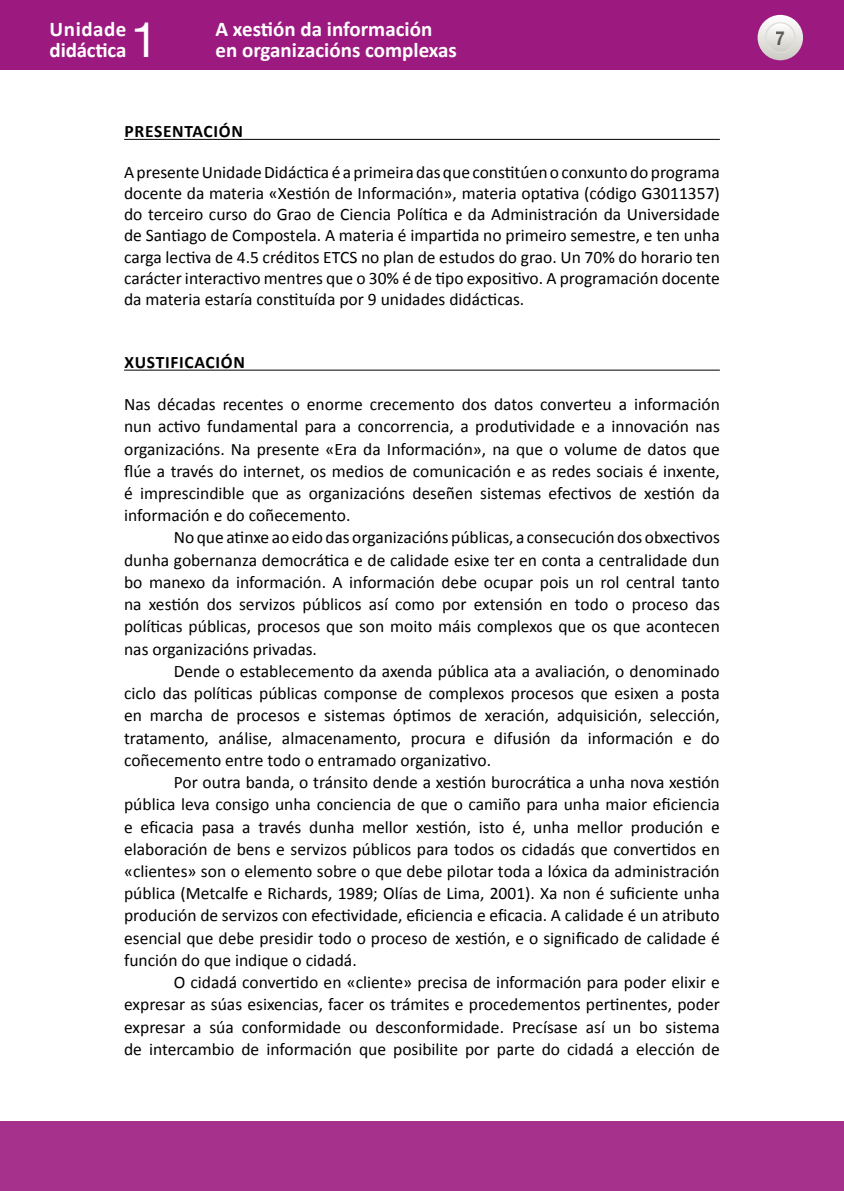
<style>
.page{position:relative;width:844px;height:1191px;background:#fff}
.page>*{position:absolute;margin:0;border:0;box-sizing:border-box;transform-origin:0 0}
.t1{font:49px "Helvetica Neue";color:#fff}
.t2{font:700 21px/21px "Calibri";color:#fff}
.t3{font:700 19.25px "Helvetica Neue";color:#000;scale:.9 1}
.TXTO_CON_SANGRE{font:17.5px/22.2px "Calibri";color:#000;text-align:justify}
.TXTO_sin_SANGRE{font:17.5px/21px "Calibri";color:#000;text-align:justify}
._0º_Epigrafe{font:700 17.5px "Calibri";letter-spacing:.04em;color:#000}
</style>
<div class="page">
<div style="left:0;top:0;width:843px;height:69px;background:#9c1a7f"></div>
<svg style="left:757px;top:15px;width:45px;height:45px"></svg>
<svg style="left:765px;top:23px;width:29px;height:29px"></svg>
<div style="left:764px;top:22px;width:31px;height:31px;border:1px solid #dfdeda;border-radius:50%"></div>
<div style="left:0;top:1121px;width:843px;height:70px;background:#a6318c"></div>
<hr style="left:124px;top:139px;width:595px;height:1px;background:#000">
<hr style="left:124px;top:370px;width:595px;height:1px;background:#000">
<p class="t2" style="left:50px;top:19px;width:78px">Unidade didáctica</p>
<h1 class="t1" style="left:131px;top:5px;width:29px">1</h1>
<p class="t2" style="left:215px;top:19px;width:243px">A xestión da información en organizacións complexas</p>
<p class="t3" style="left:775px;top:26px;width:12px">7</p>
<p class="_0º_Epigrafe" style="left:124px;top:120px;width:120px">PRESENTACIÓN</p>
<p class="TXTO_sin_SANGRE" style="left:124px;top:162px;width:597px">A presente Unidade Didáctica é a primeira das que constitúen o conxunto do programa docente da materia «Xestión de Información», materia optativa (código G3011357) do terceiro curso do Grao de Ciencia Política e da Administración da Universidade de Santiago de Compostela. A materia é impartida no primeiro semestre, e ten unha carga lectiva de 4.5 créditos ETCS no plan de estudos do grao. Un 70% do horario ten carácter interactivo mentres que o 30% é de tipo expositivo. A programación docente da materia estaría constituída por 9 unidades didácticas.</p>
<p class="_0º_Epigrafe" style="left:124px;top:351px;width:122px">XUSTIFICACIÓN</p>
<p class="TXTO_sin_SANGRE" style="left:124px;top:393px;width:597px;line-height:22.2px">Nas décadas recentes o enorme crecemento dos datos converteu a información nun activo fundamental para a concorrencia, a produtividade e a innovación nas organizacións. Na presente «Era da Información», na que o volume de datos que flúe a través do internet, os medios de comunicación e as redes sociais é inxente, é imprescindible que as organizacións deseñen sistemas efectivos de xestión da información e do coñecemento.</p>
<p class="TXTO_CON_SANGRE" style="left:124px;top:526px;width:597px;text-indent:50px">No que atinxe ao eido das organizacións públicas, a consecución dos obxectivos dunha gobernanza democrática e de calidade esixe ter en conta a centralidade dun bo manexo da información. A información debe ocupar pois un rol central tanto na xestión dos servizos públicos así como por extensión en todo o proceso das políticas públicas, procesos que son moito máis complexos que os que acontecen nas organizacións privadas.</p>
<p class="TXTO_CON_SANGRE" style="left:124px;top:660px;width:597px;text-indent:50px">Dende o establecemento da axenda pública ata a avaliación, o denominado ciclo das políticas públicas componse de complexos procesos que esixen a posta en marcha de procesos e sistemas óptimos de xeración, adquisición, selección, tratamento, análise, almacenamento, procura e difusión da información e do coñecemento entre todo o entramado organizativo.</p>
<p class="TXTO_CON_SANGRE" style="left:124px;top:771px;width:597px;text-indent:50px">Por outra banda, o tránsito dende a xestión burocrática a unha nova xestión pública leva consigo unha conciencia de que o camiño para unha maior eficiencia e eficacia pasa a través dunha mellor xestión, isto é, unha mellor produción e elaboración de bens e servizos públicos para todos os cidadás que convertidos en «clientes» son o elemento sobre o que debe pilotar toda a lóxica da administración pública (Metcalfe e Richards, 1989; Olías de Lima, 2001). Xa non é suficiente unha produción de servizos con efectividade, eficiencia e eficacia. A calidade é un atributo esencial que debe presidir todo o proceso de xestión, e o significado de calidade é función do que indique o cidadá.</p>
<p class="TXTO_CON_SANGRE" style="left:124px;top:971px;width:597px;text-indent:50px">O cidadá convertido en «cliente» precisa de información para poder elixir e expresar as súas esixencias, facer os trámites e procedementos pertinentes, poder expresar a súa conformidade ou desconformidade. Precísase así un bo sistema de intercambio de información que posibilite por parte do cidadá a elección de</p>
</div>
